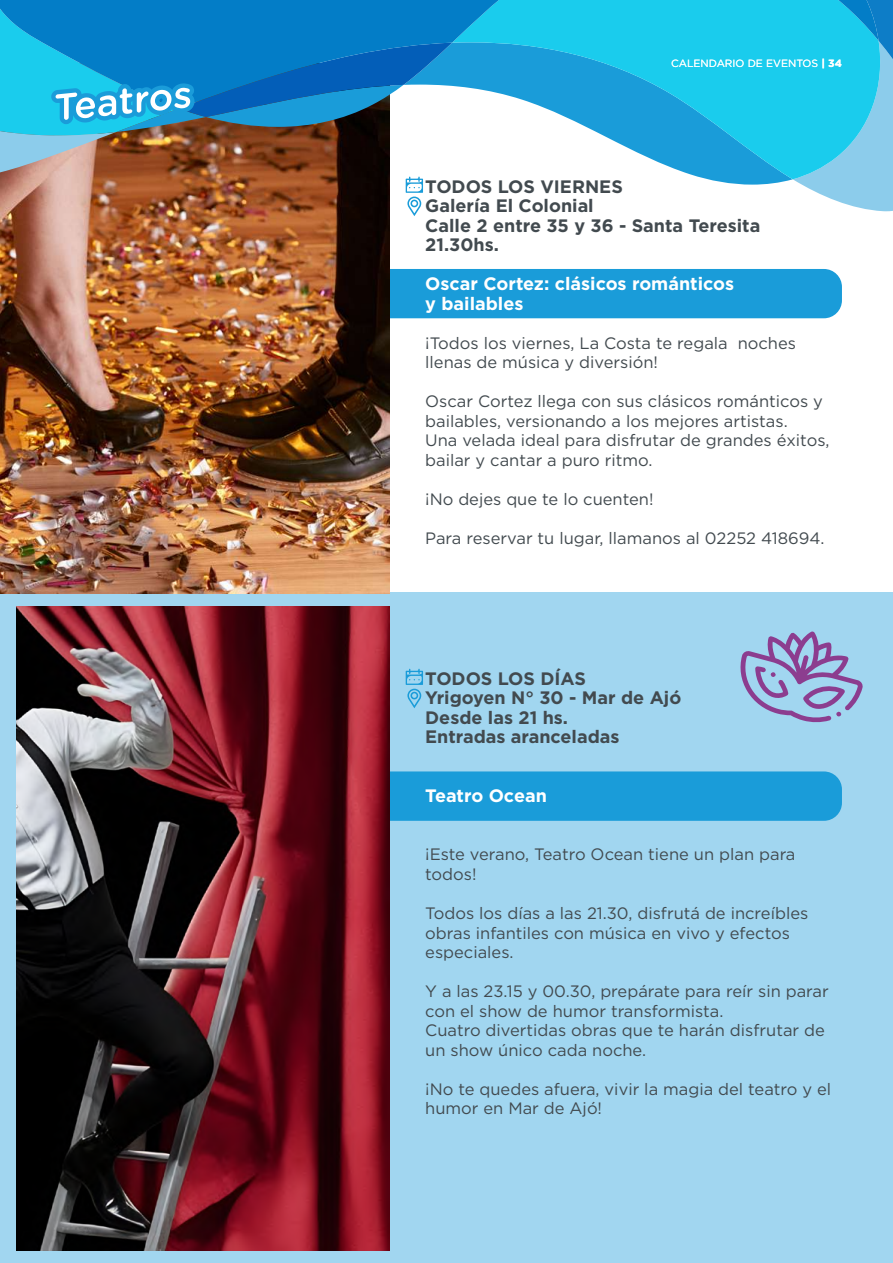
<style>
.page{position:relative;width:893px;height:1263px;background:#fff}
.page>*{position:absolute;margin:0;border:0;box-sizing:border-box;transform-origin:0 0}
.t1{font:700 18px/19.5px "Gotham HTF";color:#424a4f}
.t2{font:700 18px/19.5px "Gotham HTF";color:#fff}
.t3{font:16.5px/19.5px "Gotham HTF";color:#424a4f}
.t4{font:10.5px "Gotham HTF";color:#fff}
.s1{font-weight:700}
</style>
<div class="page">
<div style="left:0;top:592px;width:893px;height:671px;background:#a1d6f0"></div>
<div style="left:51px;top:771px;width:791px;height:50px;background:#1a9cd9;border-radius:18px"></div>
<div style="left:51px;top:269px;width:791px;height:49px;background:#1a9cd9;border-radius:18px"></div>
<img style="left:0;top:216px;width:389px;height:377px">
<svg style="left:547px;top:109px;width:246px;height:70px"></svg>
<svg style="left:793px;top:0;width:100px;height:211px;background:#6acbeb"></svg>
<svg style="left:0;top:0;width:878px;height:109px;background:#1ebae5"></svg>
<img style="left:17px;top:607px;width:372px;height:643px">
<svg style="left:740px;top:631px;width:123px;height:92px"></svg>
<svg style="left:0;top:9px;width:452px;height:207px;background:#51829b"></svg>
<svg style="left:406px;top:669px;width:17px;height:39px"></svg>
<p class="t4" style="left:671px;top:58px;width:172px">CALENDARIO DE EVENTOS <span class="s1">| 34</span></p>
<p class="t1" style="left:425px;top:176px;width:337px">TODOS LOS VIERNES<br>Galería El Colonial<br>Calle 2 entre 35 y 36 - Santa Teresita<br>21.30hs.</p>
<p class="t2" style="left:425px;top:274px;width:310px">Oscar Cortez: clásicos románticos y bailables</p>
<p class="t3" style="left:425px;top:333px;width:372px">¡Todos los viernes, La Costa te regala noches llenas de música y diversión!</p>
<p class="t3" style="left:425px;top:392px;width:406px">Oscar Cortez llega con sus clásicos románticos y bailables, versionando a los mejores artistas.<br>Una velada ideal para disfrutar de grandes éxitos, bailar y cantar a puro ritmo.</p>
<p class="t3" style="left:425px;top:489px;width:230px">¡No dejes que te lo cuenten!</p>
<p class="t3" style="left:425px;top:528px;width:401px">Para reservar tu lugar, llamanos al 02252 418694.</p>
<p class="t1" style="left:425px;top:668px;width:258px">TODOS LOS DÍAS<br>Yrigoyen N° 30 - Mar de Ajó<br>Desde las 21 hs.<br>Entradas aranceladas</p>
<p class="t2" style="left:425px;top:785px;width:123px">Teatro Ocean</p>
<p class="t3" style="left:425px;top:845px;width:372px">¡Este verano, Teatro Ocean tiene un plan para todos!</p>
<p class="t3" style="left:425px;top:903px;width:385px">Todos los días a las 21.30, disfrutá de increíbles obras infantiles con música en vivo y efectos especiales.</p>
<p class="t3" style="left:425px;top:981px;width:405px">Y a las 23.15 y 00.30, prepárate para reír sin parar con el show de humor transformista.<br>Cuatro divertidas obras que te harán disfrutar de un show único cada noche.</p>
<p class="t3" style="left:425px;top:1079px;width:408px">¡No te quedes afuera, vivir la magia del teatro y el humor en Mar de Ajó!</p>
</div>
